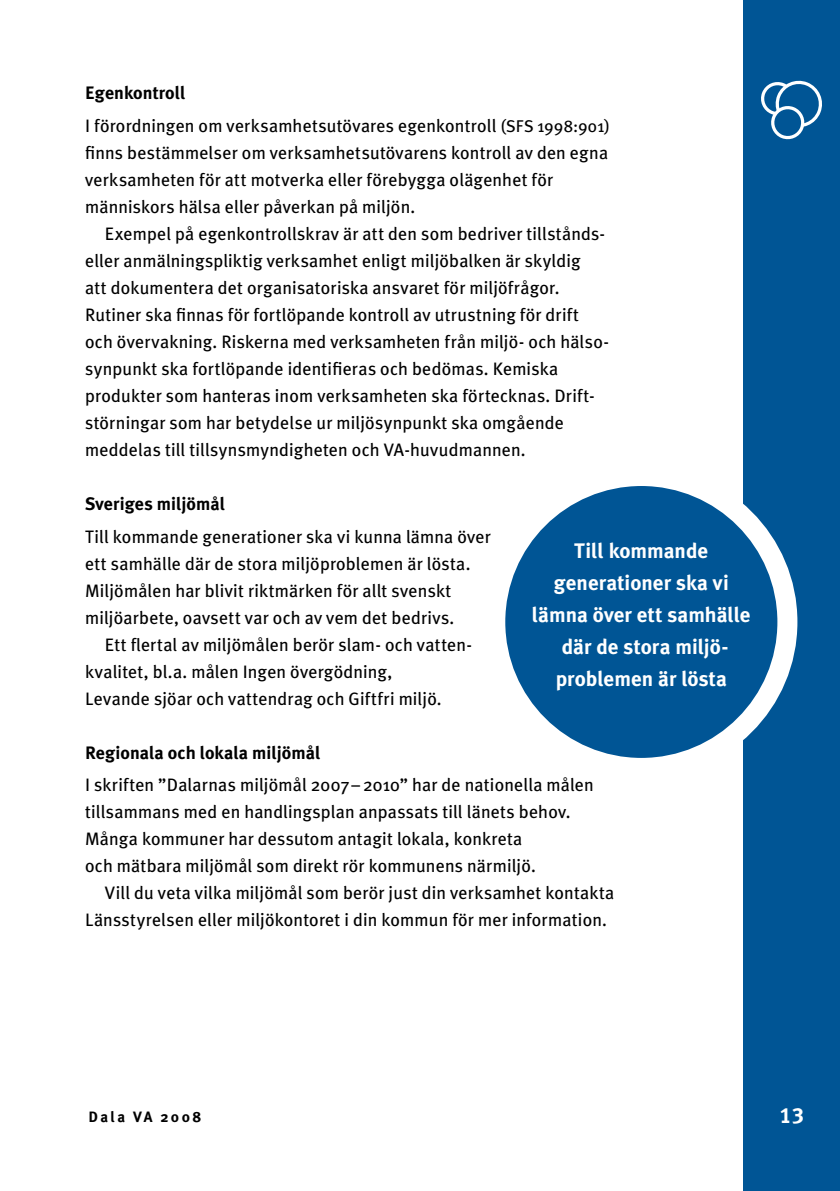
<style>
.page{position:relative;width:840px;height:1191px;background:#fff}
.page>*{position:absolute;margin:0;border:0;box-sizing:border-box;transform-origin:0 0}
.t1{font:22px "Meta Bold LF";color:#fff}
.t2{font:700 21px/32px "Meta Plus";color:#fff;text-align:center}
.t3{font:18px/27px "Meta Plus";letter-spacing:.01em;color:#000}
.t4{font:700 18px "Meta Plus";color:#000}
.t5{font:700 15px "Meta Plus";letter-spacing:.16em;color:#000}
.s1{font-weight:700}
.s2{font-size:17px}
.s3{color:#005595}
</style>
<div class="page">
<div style="left:743px;top:0;width:96px;height:1191px;background:#005595"></div>
<svg style="left:761px;top:81px;width:61px;height:59px"></svg>
<div style="left:495px;top:476px;width:292px;height:292px;background:#005595;border-radius:50%"></div>
<div style="left:485px;top:466px;width:312px;height:312px;border:20px solid #fff;border-radius:50%"></div>
<p class="t3" style="left:85px;top:76px;width:526px;line-height:32.6px"><span class="s1">Egenkontroll<br></span>I förordningen om verksamhetsutövares egenkontroll <span class="s2">(SFS 1998:901)</span></p>
<p class="t3" style="left:85px;top:139px;width:524px">finns bestämmelser om verksamhetsutövarens kontroll av den egna verksamheten för att motverka eller förebygga olägenhet för människors hälsa eller påverkan på miljön.</p>
<p class="t3" style="left:85px;top:220px;width:525px;text-indent:20px">Exempel på egenkontrollskrav är att den som bedriver tillstånds&shy;eller anmälningspliktig verksamhet enligt miljöbalken är skyldig<br>att dokumentera det organisatoriska ansvaret för miljöfrågor.<br>Rutiner ska finnas för fortlöpande kontroll av utrustning för drift och övervakning. Riskerna med verksamheten från miljö- och hälso&shy;synpunkt ska fortlöpande identifieras och bedömas. Kemiska produkter som hanteras inom verksamheten ska förtecknas. Drift&shy;störningar som har betydelse ur miljösynpunkt ska omgående meddelas till tillsynsmyndigheten och VA-huvudmannen.</p>
<p class="t4" style="left:85px;top:493px;width:141px">Sveriges miljömål</p>
<p class="t3" style="left:85px;top:522px;width:407px">Till kommande generationer ska vi kunna lämna över ett samhälle där de stora miljöproblemen är lösta.<br>Miljömålen har blivit riktmärken för allt svenskt miljöarbete, oavsett var och av vem det bedrivs.</p>
<p class="t3" style="left:85px;top:630px;width:388px;text-indent:20px">Ett flertal av miljömålen berör slam- och vatten&shy;kvalitet, bl.a. målen Ingen övergödning,<br>Levande sjöar och vattendrag och Giftfri miljö.</p>
<p class="t4" style="left:85px;top:742px;width:237px">Regionala och lokala miljömål</p>
<p class="t3" style="left:85px;top:771px;width:510px">I skriften ”Dalarnas miljömål 2007– 2010” har de nationella målen tillsammans med en handlingsplan anpassats till länets behov.<br>Många kommuner har dessutom antagit lokala, konkreta<br>och mätbara miljömål som direkt rör kommunens närmiljö.</p>
<p class="t3" style="left:85px;top:879px;width:530px;text-indent:20px">Vill du veta vilka miljömål som berör just din verksamhet kontakta<br>Länsstyrelsen eller miljökontoret i din kommun för mer information.</p>
<p class="t2" style="left:531px;top:534px;width:220px">Till kommande generationer ska vi lämna över ett samhälle <span class="s3">-</span>där de stora miljö&shy;problemen är lösta</p>
<p class="t5" style="left:88px;top:1108px;width:114px">Dala VA 2008</p>
<p class="t1" style="left:779px;top:1102px;width:24px">13</p>
</div>
